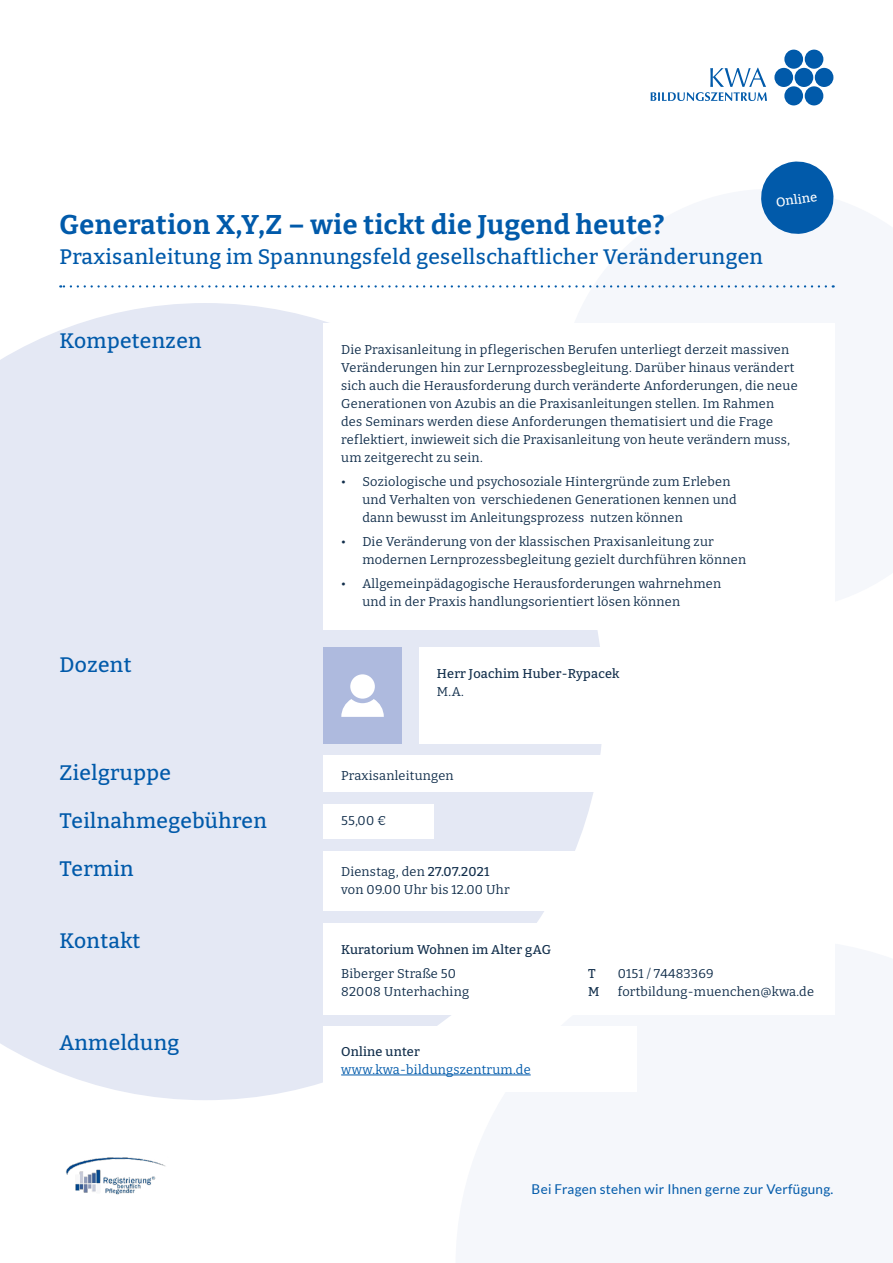
<style>
.page{position:relative;width:893px;height:1263px;background:#fff}
.page>*{position:absolute;margin:0;border:0;box-sizing:border-box;transform-origin:0 0}
.Headline_1{font:700 27px "Bitter";letter-spacing:.02em;color:#015aaa}
.Headline_2{font:500 21px "Bitter";letter-spacing:.02em;color:#015aaa}
.Lato_Fließtext_blau{font:13.5px "Lato";letter-spacing:.02em;color:#015aaa}
.Fließtext_Haupttext{font:12.75px/18px "Bitter";letter-spacing:.02em;color:#112e4b}
.Fließtext{font:12.75px "Bitter";letter-spacing:.02em;color:#112e4b}
.Fließtext-2{font:500 12.75px/18px "Bitter";letter-spacing:.02em;color:#112e4b}
.Fließtext_Aufzählung{font:12.75px/18px "Bitter";letter-spacing:.02em;color:#112e4b}
.Fließtext-3{font:12.75px "Bitter";letter-spacing:.02em;color:#015aaa}
.Fließtext_Aufzählung-2{font:500 12.75px "Bitter";letter-spacing:.02em;color:#112e4b}
.Subheadline{font:500 12.75px "Bitter";color:#fff}
.s1{font-weight:400}
.s2{font-weight:500}
</style>
<div class="page">
<svg style="left:0;top:303px;width:602px;height:797px;background:#e5e9f4"></svg>
<svg style="left:560px;top:285px;width:275px;height:39px;fill:#f5f7fb"></svg>
<div style="left:784px;top:50px;width:19px;height:19px;background:#015aaa;border-radius:50%"></div>
<div style="left:774px;top:68px;width:19px;height:19px;background:#015aaa;border-radius:50%"></div>
<div style="left:805px;top:50px;width:18px;height:19px;background:#015aaa;border-radius:50%"></div>
<div style="left:795px;top:68px;width:18px;height:19px;background:#015aaa;border-radius:50%"></div>
<div style="left:815px;top:68px;width:18px;height:19px;background:#015aaa;border-radius:50%"></div>
<div style="left:784px;top:86px;width:19px;height:19px;background:#015aaa;border-radius:50%"></div>
<div style="left:805px;top:86px;width:18px;height:19px;background:#015aaa;border-radius:50%"></div>
<svg style="left:651px;top:68px;width:116px;height:33px"></svg>
<svg style="left:60px;top:285px;width:766px;height:3px"></svg>
<div style="left:323px;top:324px;width:512px;height:306px;background:#fff"></div>
<div style="left:419px;top:648px;width:372px;height:96px;background:#fff"></div>
<div style="left:323px;top:648px;width:79px;height:96px;background:#aebade"></div>
<div style="left:323px;top:756px;width:512px;height:36px;background:#fff"></div>
<div style="left:323px;top:804px;width:110px;height:34px;background:#fff"></div>
<div style="left:323px;top:852px;width:278px;height:59px;background:#fff"></div>
<div style="left:323px;top:1026px;width:314px;height:66px;background:#fff"></div>
<hr style="left:341px;top:1074px;width:190px;height:1px;background:#015aaa">
<div style="left:350px;top:674px;width:25px;height:25px;background:#fff;border-radius:50%"></div>
<svg style="left:341px;top:699px;width:43px;height:18px"></svg>
<div style="left:323px;top:924px;width:512px;height:91px;background:#fff"></div>
<img style="left:66px;top:1157px;width:100px;height:38px">
<svg style="left:761px;top:161px;width:73px;height:73px"></svg>
<p class="Headline_1" style="left:60px;top:207px;width:607px">Generation X,Y,Z – wie tickt die Jugend heute?</p>
<p class="Headline_2" style="left:60px;top:243px;width:705px">Praxisanleitung im Spannungsfeld gesellschaftlicher Veränderungen</p>
<p class="Subheadline" style="left:775px;top:194px;width:43px;rotate:-8deg">Online</p>
<p class="Headline_2" style="left:60px;top:327px;width:144px">Kompetenzen</p>
<p class="Headline_2" style="left:60px;top:651px;width:74px">Dozent</p>
<p class="Fließtext_Haupttext" style="left:341px;top:340px;width:458px">Die Praxisanleitung in pflegerischen Berufen unterliegt derzeit massiven Veränderungen hin zur Lernprozessbegleitung. Darüber hinaus verändert sich auch die Herausforderung durch veränderte Anforderungen, die neue Generationen von Azubis an die Praxisanleitungen stellen. Im Rahmen des Seminars werden diese Anforderungen thematisiert und die Frage reflektiert, inwieweit sich die Praxisanleitung von heute verändern muss, um zeitgerecht zu sein.</p>
<p class="Fließtext_Haupttext" style="left:362px;top:472px;width:376px;text-indent:-21px">• Soziologische und psychosoziale Hintergründe zum Erleben und Verhalten von verschiedenen Generationen kennen und dann bewusst im Anleitungsprozess nutzen können</p>
<p class="Fließtext_Haupttext" style="left:362px;top:532px;width:385px;text-indent:-21px">• Die Veränderung von der klassischen Praxisanleitung zur modernen Lernprozessbegleitung gezielt durchführen können</p>
<p class="Fließtext_Haupttext" style="left:362px;top:574px;width:360px;text-indent:-21px">• Allgemeinpädagogische Herausforderungen wahrnehmen und in der Praxis handlungsorientiert lösen können</p>
<p class="Fließtext-2" style="left:437px;top:664px;width:184px">Herr Joachim Huber-Rypacek<br><span class="s1">M.A.</span></p>
<p class="Headline_2" style="left:60px;top:759px;width:113px">Zielgruppe</p>
<p class="Fließtext" style="left:341px;top:767px;width:114px">Praxisanleitungen</p>
<p class="Headline_2" style="left:60px;top:807px;width:209px">Teilnahmegebühren</p>
<p class="Headline_2" style="left:60px;top:855px;width:76px">Termin</p>
<p class="Fließtext" style="left:341px;top:812px;width:47px">55,00 €</p>
<p class="Fließtext" style="left:341px;top:863px;width:150px">Dienstag, den <span class="s2">27.07.2021</span></p>
<p class="Fließtext" style="left:341px;top:881px;width:170px">von 09.00 Uhr bis 12.00 Uhr</p>
<p class="Headline_2" style="left:60px;top:927px;width:82px">Kontakt</p>
<p class="Headline_2" style="left:60px;top:1029px;width:121px">Anmeldung</p>
<p class="Fließtext_Aufzählung-2" style="left:341px;top:941px;width:211px">Kuratorium Wohnen im Alter gAG</p>
<p class="Fließtext_Aufzählung" style="left:341px;top:964px;width:129px">Biberger Straße 50<br>82008 Unterhaching</p>
<p class="Fließtext-2" style="left:588px;top:964px;width:9px">T</p>
<p class="Fließtext" style="left:618px;top:965px;width:97px">0151 / 74483369</p>
<p class="Fließtext-2" style="left:588px;top:982px;width:13px">M</p>
<p class="Fließtext" style="left:618px;top:983px;width:198px">fortbildung-muenchen@kwa.de</p>
<p class="Fließtext-2" style="left:341px;top:1042px;width:80px">Online unter</p>
<p class="Fließtext-3" style="left:341px;top:1061px;width:191px">www.kwa-bildungszentrum.de</p>
<p class="Lato_Fließtext_blau" style="left:532px;top:1181px;width:303px">Bei Fragen stehen wir Ihnen gerne zur Verfügung.</p>
</div>
